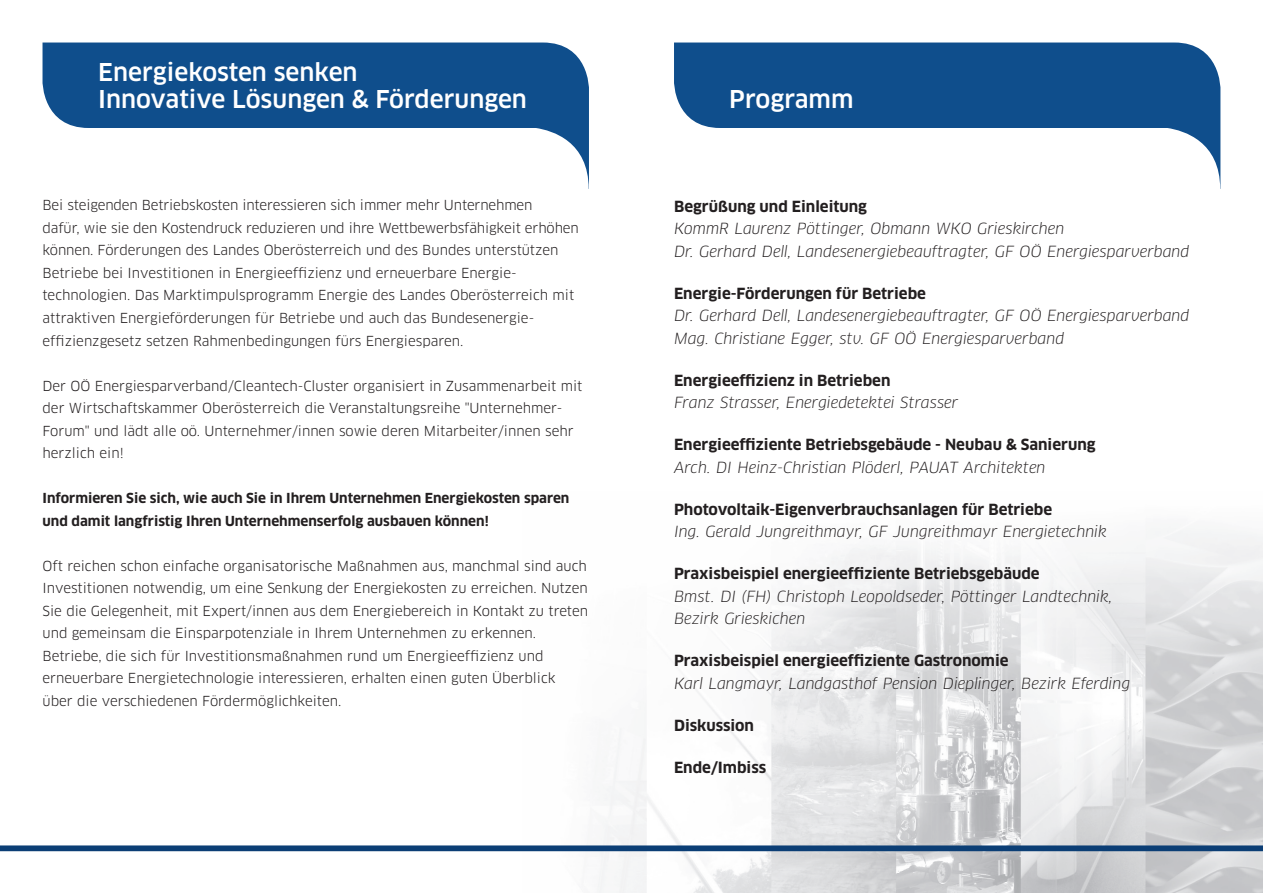
<style>
.page{position:relative;width:1263px;height:893px;background:#fff}
.page>*{position:absolute;margin:0;border:0;box-sizing:border-box;transform-origin:0 0}
.t1{font:500 24px "Clan Pro";color:#fff}
.Redner{font:italic 15px/22.5px "Clan Pro";color:#231f20}
.Copy{font:700 15px "Clan Pro";color:#231f20}
.Programmpunkte{font:700 15px "Clan Pro";color:#231f20}
.Fließtext{font:13.5px/22.5px "Clan Pro";color:#231f20}
.Text_fett{font:700 13.5px/22.5px "Clan Pro";color:#231f20}
</style>
<div class="page">
<img style="left:523px;top:528px;width:740px;height:365px">
<svg style="left:43px;top:43px;width:546px;height:146px;fill:#0f4e8c"></svg>
<svg style="left:674px;top:43px;width:546px;height:140px;fill:#0f4e8c"></svg>
<svg style="left:0;top:845px;width:1263px;height:6px;background:#1c4b7e"></svg>
<p class="t1" style="left:98px;top:58px;width:261px">Energiekosten senken</p>
<p class="t1" style="left:98px;top:85px;width:430px">Innovative Lösungen &amp; Förderungen</p>
<p class="Fließtext" style="left:43px;top:194px;width:538px">Bei steigenden Betriebskosten interessieren sich immer mehr Unternehmen<br>dafür, wie sie den Kostendruck reduzieren und ihre Wettbewerbsfähigkeit erhöhen können. Förderungen des Landes Oberösterreich und des Bundes unterstützen Betriebe bei Investitionen in Energieeffizienz und erneuerbare Energie&shy;technologien. Das Marktimpulsprogramm Energie des Landes Oberösterreich mit attraktiven Energieförderungen für Betriebe und auch das Bundesenergie&shy;effizienzgesetz setzen Rahmenbedingungen fürs Energiesparen.</p>
<p class="Fließtext" style="left:43px;top:374px;width:541px">Der OÖ Energiesparverband/Cleantech-Cluster organisiert in Zusammenarbeit mit der Wirtschaftskammer Oberösterreich die Veranstaltungsreihe "Unternehmer-Forum" und lädt alle oö. Unternehmer/innen sowie deren Mitarbeiter/innen sehr herzlich ein!</p>
<p class="Text_fett" style="left:43px;top:487px;width:528px">Informieren Sie sich, wie auch Sie in Ihrem Unternehmen Energiekosten sparen und damit langfristig Ihren Unternehmenserfolg ausbauen können!</p>
<p class="Fließtext" style="left:43px;top:554px;width:547px">Oft reichen schon einfache organisatorische Maßnahmen aus, manchmal sind auch Investitionen notwendig, um eine Senkung der Energiekosten zu erreichen. Nutzen Sie die Gelegenheit, mit Expert/innen aus dem Energiebereich in Kontakt zu treten und gemeinsam die Einsparpotenziale in Ihrem Unternehmen zu erkennen.<br>Betriebe, die sich für Investitionsmaßnahmen rund um Energieeffizienz und erneuerbare Energietechnologie interessieren, erhalten einen guten Überblick über die verschiedenen Fördermöglichkeiten.</p>
<p class="t1" style="left:729px;top:85px;width:126px">Programm</p>
<p class="Programmpunkte" style="left:674px;top:197px;width:195px">Begrüßung und Einleitung</p>
<p class="Redner" style="left:674px;top:217px;width:392px">KommR Laurenz Pöttinger, Obmann WKO Grieskirchen</p>
<p class="Redner" style="left:674px;top:240px;width:517px">Dr. Gerhard Dell, Landesenergiebeauftragter, GF OÖ Energiesparverband</p>
<p class="Copy" style="left:674px;top:284px;width:254px">Energie-Förderungen für Betriebe</p>
<p class="Redner" style="left:674px;top:304px;width:517px">Dr. Gerhard Dell, Landesenergiebeauftragter, GF OÖ Energiesparverband</p>
<p class="Redner" style="left:674px;top:327px;width:392px">Mag. Christiane Egger, stv. GF OÖ Energiesparverband</p>
<p class="Copy" style="left:674px;top:371px;width:218px">Energieeffizienz in Betrieben</p>
<p class="Redner" style="left:674px;top:391px;width:286px">Franz Strasser, Energiedetektei Strasser</p>
<p class="Copy" style="left:674px;top:436px;width:423px">Energieeffiziente Betriebsgebäude - Neubau &amp; Sanierung</p>
<p class="Redner" style="left:674px;top:456px;width:373px">Arch. DI Heinz-Christian Plöderl, PAUAT Architekten</p>
<p class="Copy" style="left:674px;top:500px;width:380px">Photovoltaik-Eigenverbrauchsanlagen für Betriebe</p>
<p class="Redner" style="left:674px;top:520px;width:434px">Ing. Gerald Jungreithmayr, GF Jungreithmayr Energietechnik</p>
<p class="Copy" style="left:674px;top:565px;width:367px">Praxisbeispiel energieeffiziente Betriebsgebäude</p>
<p class="Redner" style="left:674px;top:585px;width:440px">Bmst. DI (FH) Christoph Leopoldseder, Pöttinger Landtechnik,<br>Bezirk Grieskichen</p>
<p class="Copy" style="left:674px;top:652px;width:336px">Praxisbeispiel energieeffiziente Gastronomie</p>
<p class="Redner" style="left:674px;top:672px;width:458px">Karl Langmayr, Landgasthof Pension Dieplinger, Bezirk Eferding</p>
<p class="Copy" style="left:674px;top:716px;width:82px">Diskussion</p>
<p class="Copy" style="left:674px;top:758px;width:94px">Ende/Imbiss</p>
</div>
